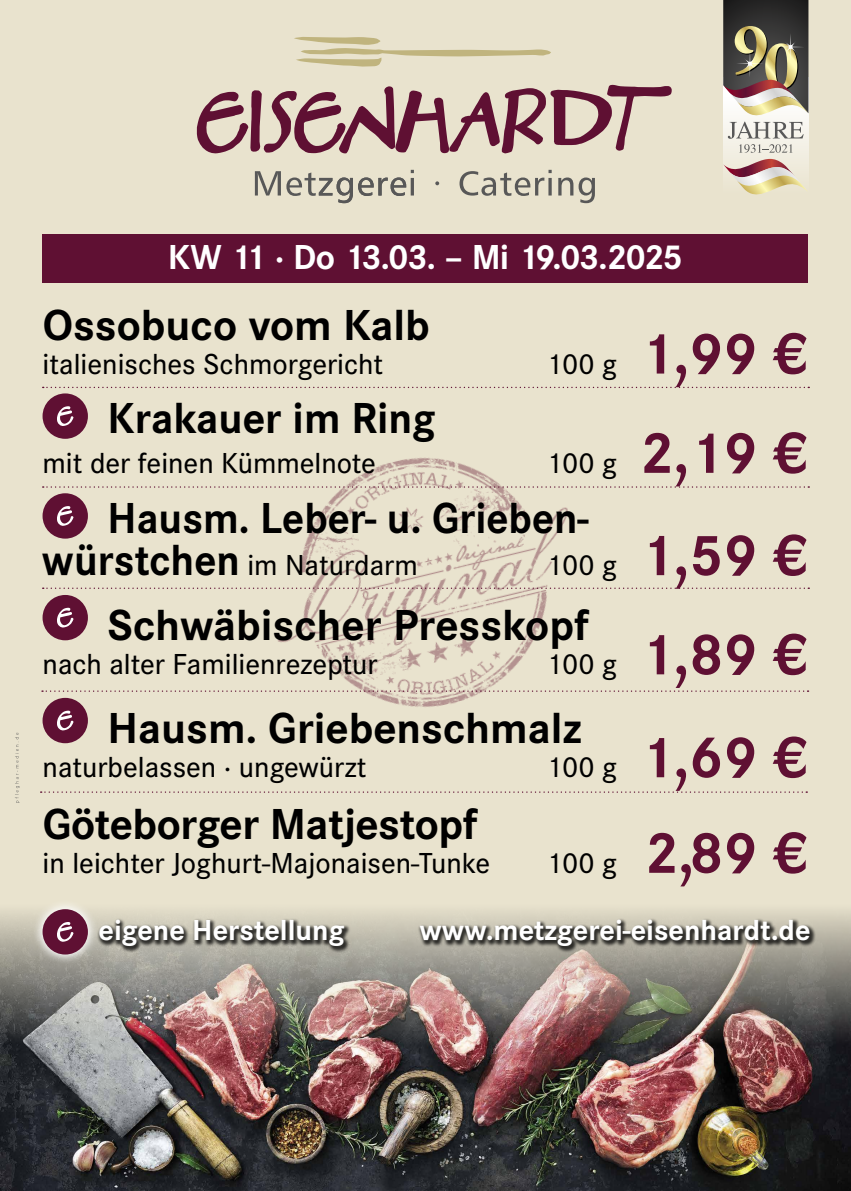
<style>
.page{position:relative;width:851px;height:1191px;background:#fff}
.page>*{position:absolute;margin:0;border:0;box-sizing:border-box;transform-origin:0 0}
.t1{font:700 60px "Corporate S";color:#5f1033}
.t2{font:700 45px "Corporate S";color:#000}
.t3{font:700 45px "Corporate S";color:#000;scale:.95 1}
.t4{font:700 36px "Corporate S Pro";letter-spacing:-.05em;color:#fff}
.t5{font:500 30px "Corporate S";color:#000}
.t6{font:700 30px "Corporate S";color:#fff}
.s1{font-weight:500;font-size:30px;color:#000}
.s2{font-weight:700;font-size:45px}
</style>
<div class="page">
<div style="left:0;top:0;width:850px;height:1191px;background:#e9e3ce"></div>
<img style="left:0;top:911px;width:850px;height:280px">
<img style="left:277px;top:457px;width:291px;height:250px">
<svg style="left:15px;top:732px;width:5px;height:71px"></svg>
<div style="left:43px;top:234px;width:765px;height:49px;background:#5f1033"></div>
<svg style="left:255px;top:170px;width:340px;height:33px"></svg>
<svg style="left:197px;top:85px;width:474px;height:69px"></svg>
<svg style="left:294px;top:37px;width:257px;height:30px"></svg>
<svg style="left:33px;top:904px;width:65px;height:60px"></svg>
<div style="left:43px;top:909px;width:45px;height:45px;background:#5f1033;border-radius:50%"></div>
<svg style="left:57px;top:922px;width:16px;height:20px"></svg>
<div style="left:723px;top:77px;width:85px;height:117px;background:#f1eee1"></div>
<svg style="left:723px;top:159px;width:85px;height:36px"></svg>
<svg style="left:723px;top:0;width:85px;height:153px"></svg>
<div style="left:97px;top:917px;width:253px;height:35px;background:#000;opacity:.75"></div>
<div style="left:43px;top:493px;width:45px;height:45px;background:#5f1033;border-radius:50%"></div>
<svg style="left:57px;top:506px;width:16px;height:20px"></svg>
<div style="left:43px;top:393px;width:45px;height:46px;background:#5f1033;border-radius:50%"></div>
<svg style="left:57px;top:406px;width:16px;height:20px"></svg>
<div style="left:43px;top:595px;width:45px;height:45px;background:#5f1033;border-radius:50%"></div>
<svg style="left:57px;top:608px;width:16px;height:20px"></svg>
<div style="left:43px;top:698px;width:45px;height:45px;background:#5f1033;border-radius:50%"></div>
<svg style="left:57px;top:710px;width:16px;height:20px"></svg>
<svg style="left:43px;top:486px;width:766px;height:2px"></svg>
<svg style="left:43px;top:387px;width:766px;height:1px"></svg>
<svg style="left:43px;top:587px;width:766px;height:2px"></svg>
<svg style="left:42px;top:690px;width:766px;height:2px"></svg>
<svg style="left:41px;top:791px;width:766px;height:2px"></svg>
<div style="left:417px;top:917px;width:398px;height:35px;background:#000;opacity:.75"></div>
<p class="t4" style="left:168px;top:229px;width:516px">KW 11 · Do 13.03. – Mi 19.03.2025</p>
<h2 class="t2" style="left:43px;top:293px;width:388px">Ossobuco vom Kalb</h2>
<p class="t5" style="left:43px;top:344px;width:342px">italienisches Schmorgericht</p>
<h1 class="t1" style="left:546px;top:312px;width:262px"><span class="s1">100 g</span> 1,99 €</h1>
<h2 class="t2" style="left:108px;top:387px;width:329px">Krakauer im Ring</h2>
<p class="t5" style="left:43px;top:443px;width:335px">mit der feinen Kümmelnote</p>
<h1 class="t1" style="left:546px;top:411px;width:262px"><span class="s1">100 g</span> 2,19 €</h1>
<h2 class="t3" style="left:108px;top:486px;width:508px">Hausm. Leber- u. Grieben-</h2>
<p class="t5" style="left:42px;top:545px;width:377px"><span class="s2">würstchen</span> im Naturdarm</p>
<h1 class="t1" style="left:546px;top:514px;width:262px"><span class="s1">100 g</span> 1,59 €</h1>
<h2 class="t2" style="left:108px;top:594px;width:482px">Schwäbischer Presskopf</h2>
<p class="t5" style="left:43px;top:645px;width:336px">nach alter Familienrezeptur</p>
<h1 class="t1" style="left:546px;top:613px;width:262px"><span class="s1">100 g</span> 1,89 €</h1>
<h2 class="t2" style="left:108px;top:697px;width:475px">Hausm. Griebenschmalz</h2>
<p class="t5" style="left:43px;top:747px;width:325px">naturbelassen · ungewürzt</p>
<h1 class="t1" style="left:546px;top:716px;width:262px"><span class="s1">100 g</span> 1,69 €</h1>
<h2 class="t2" style="left:43px;top:792px;width:436px">Göteborger Matjestopf</h2>
<p class="t5" style="left:43px;top:843px;width:449px">in leichter Joghurt-Majonaisen-Tunke</p>
<h1 class="t1" style="left:546px;top:811px;width:262px"><span class="s1">100 g</span> 2,89 €</h1>
<p class="t6" style="left:99px;top:909px;width:247px">eigene Herstellung</p>
<p class="t6" style="left:419px;top:909px;width:392px">www.metzgerei-eisenhardt.de</p>
</div>
